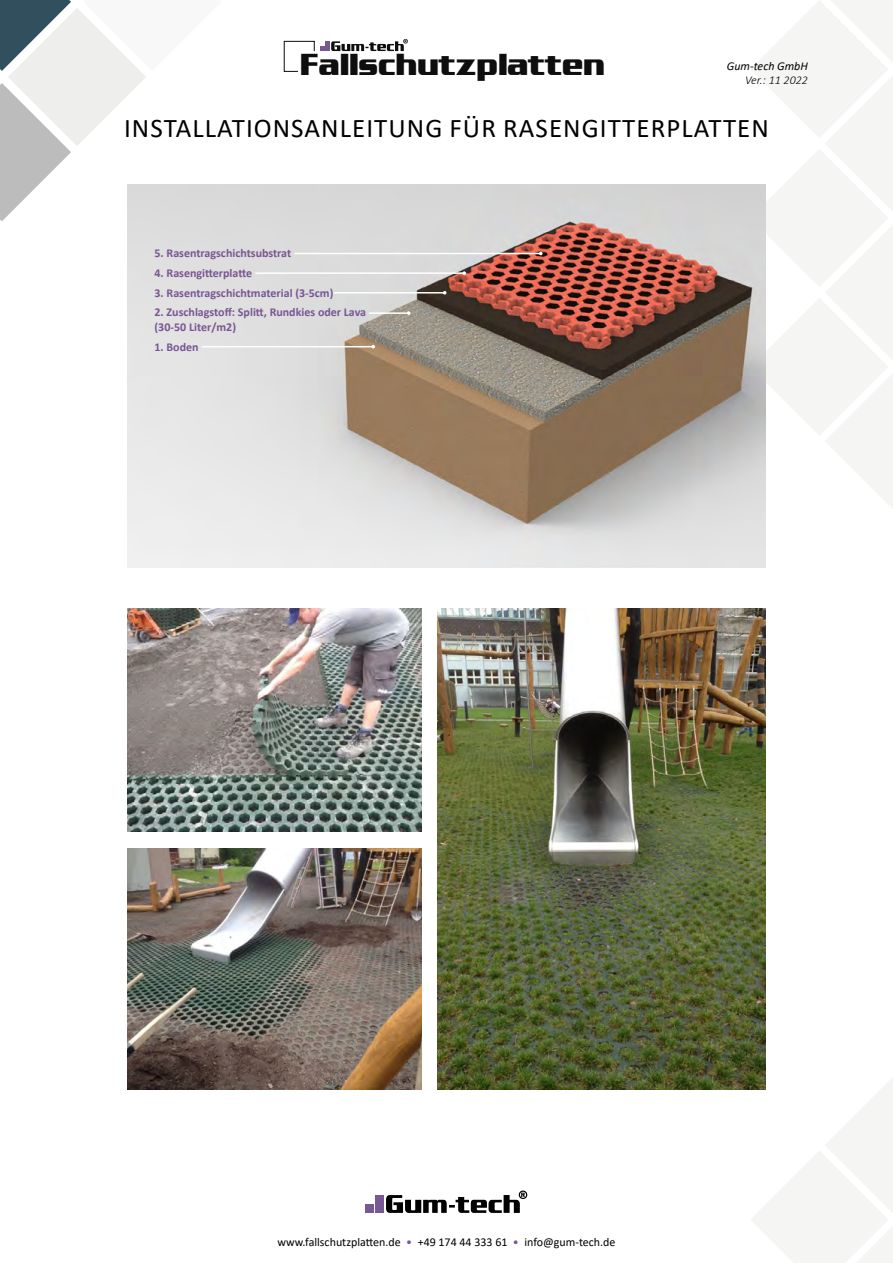
<style>
.page{position:relative;width:893px;height:1263px;background:#fff}
.page>*{position:absolute;margin:0;border:0;box-sizing:border-box;transform-origin:0 0}
.t1{font:700 30.3px "Enter Sansman";color:#0e0e0e}
.t2{font:27px "Calibri";letter-spacing:.04em;color:#000}
.t3{font:700 12px/14.4px "Calibri";color:#785694}
.t4{font:12px "Calibri";color:#000}
.t5{font:italic 12px "Calibri";color:#000}
.t6{font:italic 300 12px "Calibri";color:#000}
.s1{color:#775694}
</style>
<div class="page">
<svg style="left:0;top:0;width:146px;height:221px"></svg>
<svg style="left:751px;top:0;width:142px;height:510px"></svg>
<svg style="left:751px;top:1076px;width:142px;height:187px"></svg>
<svg style="left:386px;top:1190px;width:141px;height:23px"></svg>
<div style="left:375px;top:1195px;width:8px;height:8px;background:#785894"></div>
<div style="left:375px;top:1204px;width:8px;height:9px;background:#785894"></div>
<div style="left:366px;top:1204px;width:8px;height:9px;background:#785894"></div>
<svg style="left:283px;top:39px;width:125px;height:33px"></svg>
<img style="left:128px;top:184px;width:637px;height:384px">
<hr style="left:255px;top:272px;width:209px;height:2px;background:#fff">
<svg style="left:462px;top:271px;width:4px;height:4px"></svg>
<hr style="left:294px;top:253px;width:247px;height:1px;background:#fff">
<hr style="left:333px;top:292px;width:112px;height:2px;background:#fff">
<hr style="left:202px;top:346px;width:171px;height:1px;background:#fff">
<hr style="left:369px;top:312px;width:40px;height:2px;background:#fff">
<svg style="left:407px;top:311px;width:4px;height:4px"></svg>
<img style="left:128px;top:608px;width:293px;height:224px">
<img style="left:128px;top:849px;width:293px;height:241px">
<img style="left:437px;top:608px;width:328px;height:482px">
<h1 class="t1" style="left:300px;top:48px;width:306px">Fallschutzplatten</h1>
<p class="t5" style="left:727px;top:57px;width:83px">Gum-tech GmbH</p>
<p class="t6" style="left:745px;top:73px;width:64px">Ver.: 11 2022</p>
<h2 class="t2" style="left:124px;top:109px;width:646px">INSTALLATIONSANLEITUNG FÜR RASENGITTERPLATTEN</h2>
<p class="t3" style="left:155px;top:246px;width:138px">5. Rasentragschichtsubstrat</p>
<p class="t3" style="left:155px;top:266px;width:99px">4. Rasengitterplatte</p>
<p class="t3" style="left:155px;top:285px;width:180px">3. Rasentragschichtmaterial (3-5cm)</p>
<p class="t3" style="left:155px;top:305px;width:213px">2. Zuschlagstoff: Splitt, Rundkies oder Lava (30-50 Liter/m2)</p>
<p class="t3" style="left:155px;top:339px;width:46px">1. Boden</p>
<p class="t4" style="left:277px;top:1234px;width:340px">www.fallschutzplatten.de <span class="s1">•</span> +49 174 44 333 61 <span class="s1">•</span> info@gum-tech.de</p>
</div>
